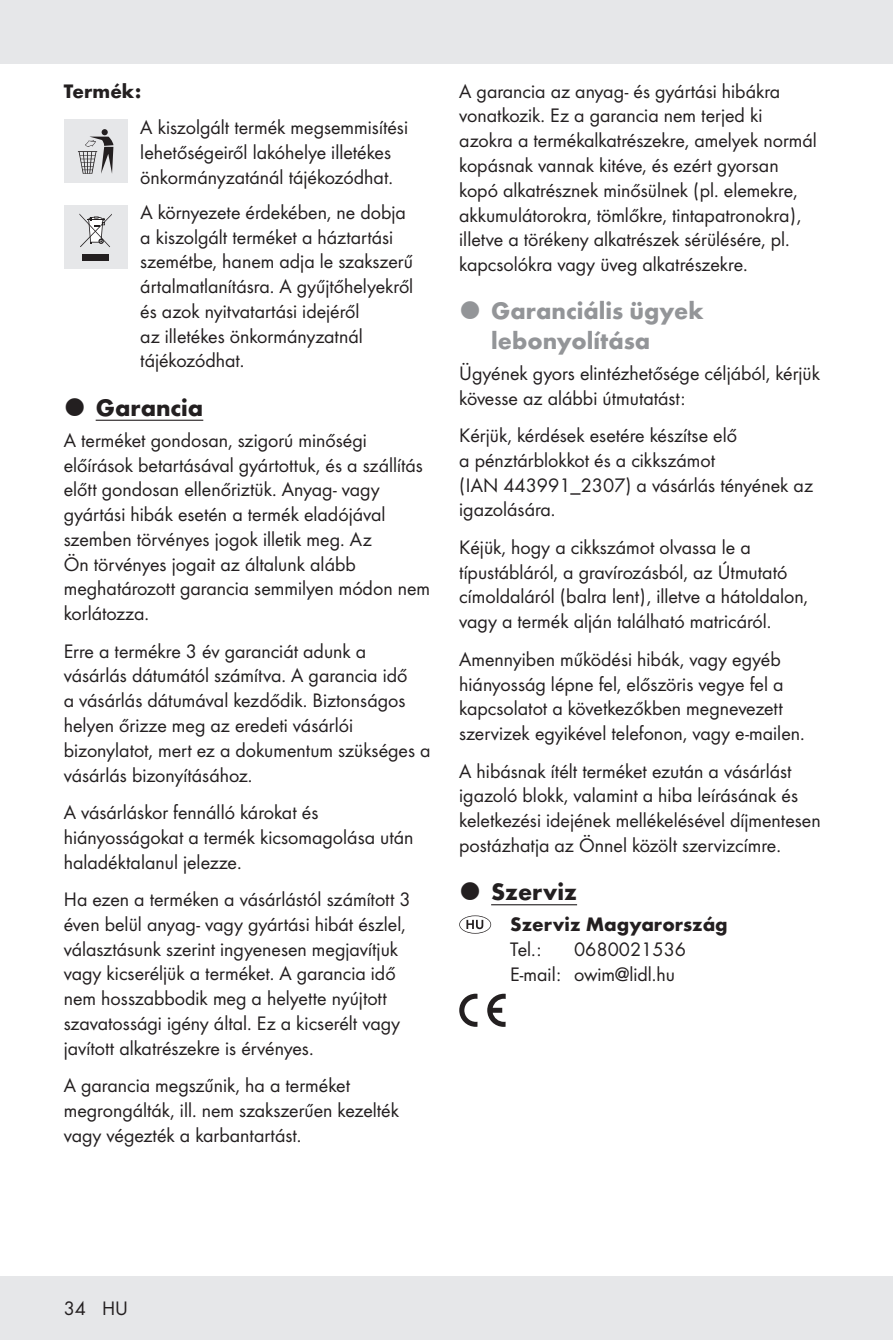
<style>
.page{position:relative;width:893px;height:1340px;background:#fff}
.page>*{position:absolute;margin:0;border:0;box-sizing:border-box;transform-origin:0 0}
.t1{font:700 24.75px/29.2px "Futura";color:#939598}
.t2{font:700 24.75px "Futura";color:#231f20}
.Body_SB{font:20.25px/24.8px "Futura Boo";color:#231f20}
.Body{font:20.25px/24.8px "Futura Boo";color:#231f20}
.Service_Hotline{font:20.25px "Futura Boo";color:#231f20}
.Service_Hotline-2{font:700 20.25px "Futura";color:#231f20}
.Headline-03_SB{font:700 20.25px "Futura";color:#231f20}
</style>
<div class="page">
<div style="left:0;top:1276px;width:893px;height:63px;background:#e6e7e9"></div>
<div style="left:0;top:0;width:893px;height:64px;background:#e6e7e9"></div>
<hr style="left:96px;top:419px;width:107px;height:2px;background:#231f20">
<div style="left:64px;top:120px;width:64px;height:63px;background:#e6e7e9"></div>
<svg style="left:78px;top:129px;width:35px;height:45px"></svg>
<hr style="left:491px;top:904px;width:86px;height:1px;background:#231f20">
<svg style="left:459px;top:915px;width:32px;height:18px"></svg>
<svg style="left:459px;top:993px;width:47px;height:33px"></svg>
<div style="left:64px;top:205px;width:64px;height:64px;background:#e6e7e9"></div>
<div style="left:82px;top:254px;width:27px;height:7px;background:#231f20"></div>
<svg style="left:79px;top:213px;width:33px;height:34px"></svg>
<p class="Headline-03_SB" style="left:64px;top:76px;width:79px">Termék:</p>
<p class="Body" style="left:140px;top:114px;width:269px">A kiszolgált termék megsemmisítési lehetőségeiről lakóhelye illetékes önkormányzatánál tájékozódhat.</p>
<p class="Body_SB" style="left:140px;top:198px;width:274px">A környezete érdekében, ne dobja a kiszolgált terméket a háztartási szemétbe, hanem adja le szakszerű ártalmatlanításra. A gyűjtőhelyekről és azok nyitvatartási idejéről<br>az illetékes önkormányzatnál tájékozódhat.</p>
<p class="t2" style="left:96px;top:389px;width:109px">Garancia</p>
<p class="Body" style="left:64px;top:426px;width:368px">A terméket gondosan, szigorú minőségi előírások betartásával gyártottuk, és a szállítás előtt gondosan ellenőriztük. Anyag- vagy gyártási hibák esetén a termék eladójával szemben törvényes jogok illetik meg. Az<br>Ön törvényes jogait az általunk alább meghatározott garancia semmilyen módon nem korlátozza.</p>
<p class="Body_SB" style="left:64px;top:637px;width:368px">Erre a termékre 3 év garanciát adunk a vásárlás dátumától számítva. A garancia idő<br>a vásárlás dátumával kezdődik. Biztonságos helyen őrizze meg az eredeti vásárlói bizonylatot, mert ez a dokumentum szükséges a vásárlás bizonyításához.</p>
<p class="Body_SB" style="left:64px;top:799px;width:351px">A vásárláskor fennálló károkat és hiányosságokat a termék kicsomagolása után haladéktalanul jelezze.</p>
<p class="Body_SB" style="left:64px;top:886px;width:348px">Ha ezen a terméken a vásárlástól számított 3 éven belül anyag- vagy gyártási hibát észlel, választásunk szerint ingyenesen megjavítjuk vagy kicseréljük a terméket. A garancia idő nem hosszabbodik meg a helyette nyújtott szavatossági igény által. Ez a kicserélt vagy javított alkatrészekre is érvényes.</p>
<p class="Body_SB" style="left:64px;top:1072px;width:337px">A garancia megszűnik, ha a terméket megrongálták, ill. nem szakszerűen kezelték vagy végezték a karbantartást.</p>
<p class="Body_SB" style="left:459px;top:77px;width:359px">A garancia az anyag- és gyártási hibákra vonatkozik. Ez a garancia nem terjed ki azokra a termékalkatrészekre, amelyek normál kopásnak vannak kitéve, és ezért gyorsan kopó alkatrésznek minősülnek (pl. elemekre, akkumulátorokra, tömlőkre, tintapatronokra), illetve a törékeny alkatrészek sérülésére, pl. kapcsolókra vagy üveg alkatrészekre.</p>
<p class="t1" style="left:491px;top:295px;width:214px">Garanciális ügyek lebonyolítása</p>
<p class="Body" style="left:459px;top:360px;width:362px">Ügyének gyors elintézhetősége céljából, kérjük kövesse az alábbi útmutatást:</p>
<p class="Body_SB" style="left:459px;top:422px;width:355px">Kérjük, kérdések esetére készítse elő<br>a pénztárblokkot és a cikkszámot<br>(IAN 443991_2307) a vásárlás tényének az igazolására.</p>
<p class="Body_SB" style="left:459px;top:534px;width:350px">Kéjük, hogy a cikkszámot olvassa le a típustábláról, a gravírozásból, az Útmutató címoldaláról (balra lent), illetve a hátoldalon, vagy a termék alján található matricáról.</p>
<p class="Body_SB" style="left:459px;top:645px;width:344px">Amennyiben működési hibák, vagy egyéb hiányosság lépne fel, előszöris vegye fel a kapcsolatot a következőkben megnevezett szervizek egyikével telefonon, vagy e-mailen.</p>
<p class="Body_SB" style="left:459px;top:757px;width:363px">A hibásnak ítélt terméket ezután a vásárlást igazoló blokk, valamint a hiba leírásának és keletkezési idejének mellékelésével díjmentesen postázhatja az Önnel közölt szervizcímre.</p>
<p class="t2" style="left:491px;top:873px;width:87px">Szerviz</p>
<p class="Service_Hotline-2" style="left:510px;top:909px;width:219px">Szerviz Magyarország</p>
<p class="Service_Hotline" style="left:510px;top:935px;width:32px">Tel. :</p>
<p class="Service_Hotline" style="left:574px;top:935px;width:113px">0680021536</p>
<p class="Service_Hotline" style="left:510px;top:960px;width:166px">E-mail: owim@lidl.hu</p>
<p class="Body_SB" style="left:64px;top:1295px;width:66px">34 HU</p>
</div>
